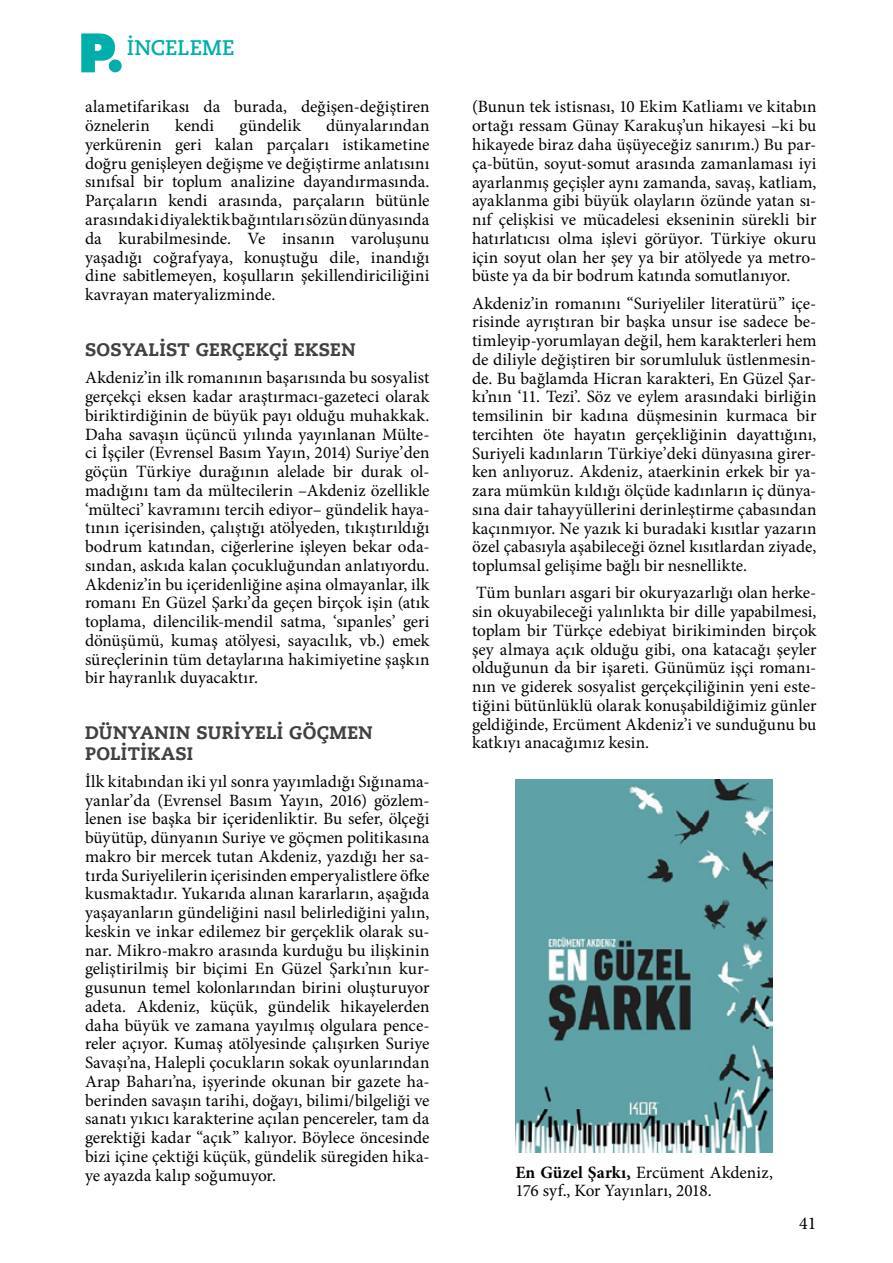
<style>
.page{position:relative;width:893px;height:1263px;background:#fff}
.page>*{position:absolute;margin:0;border:0;box-sizing:border-box;transform-origin:0 0}
.t1{font:300 21px "Caecilia LT Std";color:#00afaa}
.t2{font:700 18px/20.2px "Caecilia LT Std Roman";letter-spacing:.02em;color:#414042}
.t3{font:18px "Minion Pro";color:#000}
.t4{font:17.25px/18.8px "Minion Pro";letter-spacing:.005em;color:#000;text-align:justify}
.s1{font-weight:700}
</style>
<div class="page">
<img style="left:515px;top:779px;width:258px;height:373px">
<svg style="left:81px;top:33px;width:34px;height:39px"></svg>
<div style="left:109px;top:59px;width:13px;height:13px;background:#00afaa;border-radius:50%"></div>
<p class="t1" style="left:127px;top:34px;width:109px">İNCELEME</p>
<p class="t4" style="left:85px;top:98px;width:346px">alametifarikası da burada, değişen-değiştiren öznelerin</p>
<p class="t4" style="left:85px;top:116px;width:346px;text-indent:241px">dünyalarından yerkürenin geri kalan parçaları istikametine doğru genişleyen değişme ve değiştirme anlatısını sınıfsal bir toplum analizine dayandırmasında.<br>Parçaların kendi arasında, parçaların bütünle arasındaki diyalektik bağıntıları sözün dünyasında da kurabilmesinde. Ve insanın varoluşunu yaşadığı coğrafyaya, konuştuğu dile, inandığı dine sabitlemeyen, koşulların şekillendiriciliğini kavrayan materyalizminde.</p>
<p class="t2" style="left:85px;top:339px;width:272px">SOSYALİST GERÇEKÇİ EKSEN</p>
<p class="t4" style="left:85px;top:368px;width:346px">Akdeniz’in ilk romanının başarısında bu sosyalist gerçekçi eksen kadar araştırmacı-gazeteci olarak biriktirdiğinin de büyük payı olduğu muhakkak.<br>Daha savaşın üçüncü yılında yayınlanan Mülte&shy;ci İşçiler (Evrensel Basım Yayın, 2014) Suriye’den göçün Türkiye durağının alelade bir durak ol&shy;madığını tam da mültecilerin –Akdeniz özellikle ‘mülteci’ kavramını tercih ediyor– gündelik haya&shy;tının içerisinden, çalıştığı atölyeden, tıkıştırıldığı bodrum katından, ciğerlerine işleyen bekar oda&shy;sından, askıda kalan çocukluğundan anlatıyordu.<br>Akdeniz’in bu içeridenliğine aşina olmayanlar, ilk romanı En Güzel Şarkı’da geçen birçok işin (atık toplama, dilencilik-mendil satma, ‘sıpanles’ geri dönüşümü, kumaş atölyesi, sayacılık, vb.) emek süreçlerinin tüm detaylarına hakimiyetine şaşkın bir hayranlık duyacaktır.</p>
<p class="t2" style="left:85px;top:723px;width:289px">DÜNYANIN SURİYELİ GÖÇMEN<br>POLİTİKASI</p>
<p class="t4" style="left:85px;top:772px;width:346px">İlk kitabından iki yıl sonra yayımladığı Sığınama&shy;yanlar’da (Evrensel Basım Yayın, 2016) gözlem&shy;lenen ise başka bir içeridenliktir. Bu sefer, ölçeği büyütüp, dünyanın Suriye ve göçmen politikasına makro bir mercek tutan Akdeniz, yazdığı her sa&shy;tırda Suriyelilerin içerisinden emperyalistlere öfke kusmaktadır. Yukarıda alınan kararların, aşağıda yaşayanların gündeliğini nasıl belirlediğini yalın, keskin ve inkar edilemez bir gerçeklik olarak su&shy;nar. Mikro-makro arasında kurduğu bu ilişkinin geliştirilmiş bir biçimi En Güzel Şarkı’nın kur&shy;gusunun temel kolonlarından birini oluşturuyor adeta. Akdeniz, küçük, gündelik hikayelerden daha büyük ve zamana yayılmış olgulara pence&shy;reler açıyor. Kumaş atölyesinde çalışırken Suriye Savaşı’na, Halepli çocukların sokak oyunlarından Arap Baharı’na, işyerinde okunan bir gazete ha&shy;berinden savaşın tarihi, doğayı, bilimi/bilgeliği ve sanatı yıkıcı karakterine açılan pencereler, tam da gerektiği kadar “açık” kalıyor. Böylece öncesinde bizi içine çektiği küçük, gündelik süregiden hika&shy;ye ayazda kalıp soğumuyor.</p>
<p class="t4" style="left:175px;top:116px;width:41px">kendi</p>
<p class="t4" style="left:239px;top:116px;width:63px">gündelik</p>
<p class="t4" style="left:472px;top:98px;width:346px">(Bunun tek istisnası, 10 Ekim Katliamı ve kitabın ortağı ressam Günay Karakuş’un hikayesi –ki bu hikayede biraz daha üşüyeceğiz sanırım.) Bu par&shy;ça-bütün, soyut-somut arasında zamanlaması iyi ayarlanmış geçişler aynı zamanda, savaş, katliam, ayaklanma gibi büyük olayların özünde yatan sı&shy;nıf çelişkisi ve mücadelesi ekseninin sürekli bir hatırlatıcısı olma işlevi görüyor. Türkiye okuru için soyut olan her şey ya bir atölyede ya metro&shy;büste ya da bir bodrum katında somutlanıyor.</p>
<p class="t4" style="left:472px;top:294px;width:346px">Akdeniz’in romanını “Suriyeliler literatürü” içe&shy;risinde ayrıştıran bir başka unsur ise sadece be&shy;timleyip-yorumlayan değil, hem karakterleri hem de diliyle değiştiren bir sorumluluk üstlenmesin&shy;de. Bu bağlamda Hicran karakteri, En Güzel Şar&shy;kı’nın ‘11. Tezi’. Söz ve eylem arasındaki birliğin temsilinin bir kadına düşmesinin kurmaca bir tercihten öte hayatın gerçekliğinin dayattığını, Suriyeli kadınların Türkiye’deki dünyasına girer&shy;ken anlıyoruz. Akdeniz, ataerkinin erkek bir ya&shy;zara mümkün kıldığı ölçüde kadınların iç dünya&shy;sına dair tahayyüllerini derinleştirme çabasından kaçınmıyor. Ne yazık ki buradaki kısıtlar yazarın özel çabasıyla aşabileceği öznel kısıtlardan ziyade, toplumsal gelişime bağlı bir nesnellikte.</p>
<p class="t4" style="left:472px;top:583px;width:346px">Tüm bunları asgari bir okuryazarlığı olan herke&shy;sin okuyabileceği yalınlıkta bir dille yapabilmesi, toplam bir Türkçe edebiyat birikiminden birçok şey almaya açık olduğu gibi, ona katacağı şeyler olduğunun da bir işareti. Günümüz işçi romanı&shy;nın ve giderek sosyalist gerçekçiliğinin yeni este&shy;tiğini bütünlüklü olarak konuşabildiğimiz günler geldiğinde, Ercüment Akdeniz’i ve sunduğunu bu katkıyı anacağımız kesin.</p>
<p class="t4" style="left:515px;top:1163px;width:259px"><span class="s1">En Güzel Şarkı,</span> Ercüment Akdeniz,<br>176 syf., Kor Yayınları, 2018.</p>
<p class="t3" style="left:799px;top:1211px;width:19px">41</p>
</div>
